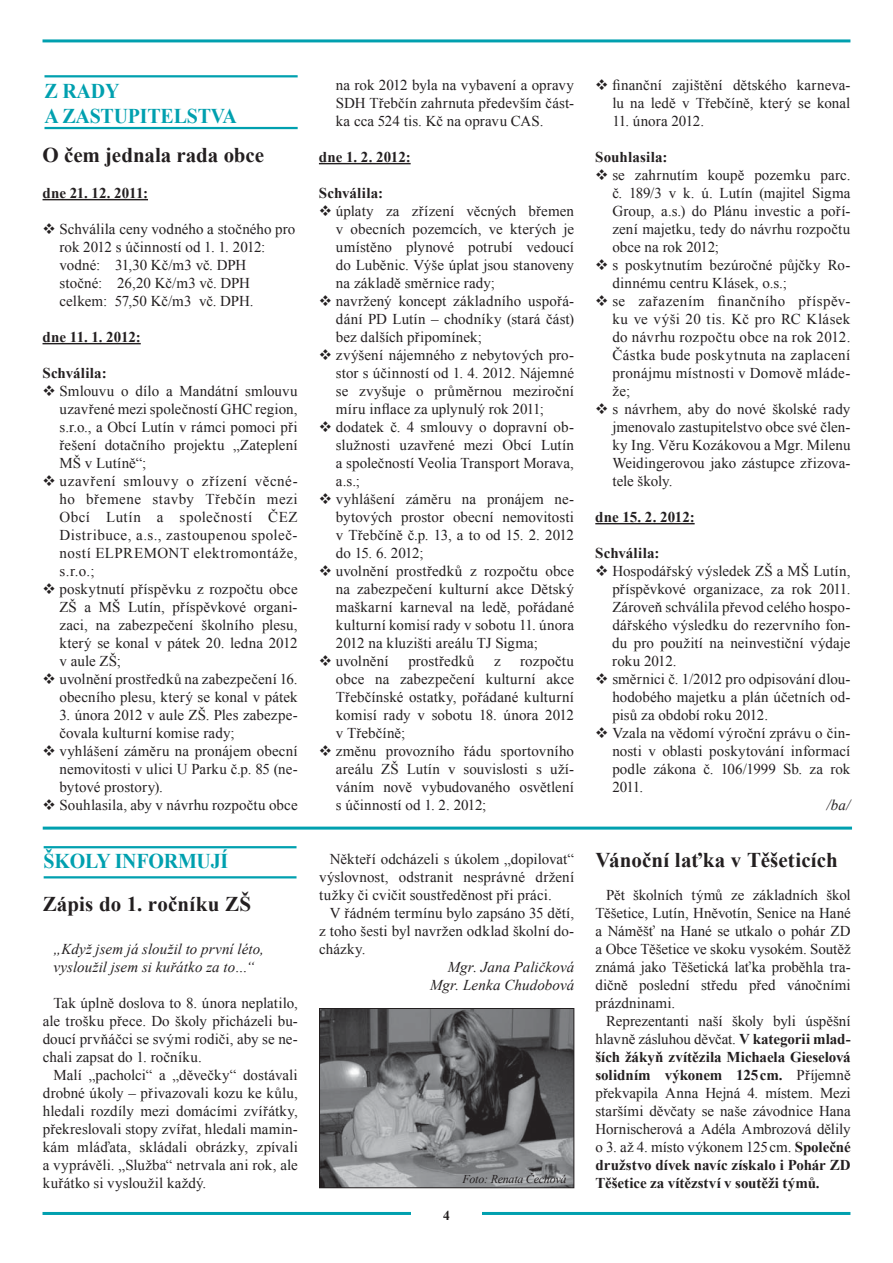
<style>
.page{position:relative;width:893px;height:1263px;background:#fff}
.page>*{position:absolute;margin:0;border:0;box-sizing:border-box;transform-origin:0 0}
.t1{font:700 21px "Times New Roman";letter-spacing:.005em;color:#231f20}
.t2{font:700 21px/25.2px "Times New Roman";letter-spacing:-.01em;color:#00a0af;scale:.95 1}
.t3{font:15px/18px "Times New Roman";letter-spacing:.005em;color:#231f20;text-align:justify}
.t4{font:italic 15px/18px "Times New Roman";letter-spacing:.005em;color:#231f20}
.t5{font:700 15px "Times New Roman";letter-spacing:.005em;color:#231f20}
.t6{font:700 13.5px "Times New Roman";color:#231f20}
.t7{font:italic 12px "Times New Roman";letter-spacing:-.02em;color:#231f20}
.s1{font-weight:700}
</style>
<div class="page">
<hr style="left:43px;top:39px;width:807px;height:3px;background:#00a0af">
<hr style="left:43px;top:1212px;width:807px;height:3px;background:#00a0af">
<div style="left:411px;top:1206px;width:71px;height:36px;background:#fff"></div>
<hr style="left:43px;top:199px;width:105px;height:1px;background:#231f20">
<hr style="left:43px;top:343px;width:98px;height:1px;background:#231f20">
<hr style="left:319px;top:163px;width:92px;height:1px;background:#231f20">
<hr style="left:595px;top:523px;width:100px;height:1px;background:#231f20">
<svg style="left:43px;top:826px;width:809px;height:4px;background:#3fb7c2"></svg>
<hr style="left:45px;top:75px;width:253px;height:2px;background:#00a0af">
<hr style="left:45px;top:127px;width:253px;height:2px;background:#00a0af">
<hr style="left:44px;top:846px;width:253px;height:2px;background:#00a0af">
<hr style="left:44px;top:876px;width:253px;height:2px;background:#00a0af">
<img style="left:321px;top:1010px;width:251px;height:176px">
<div style="left:319px;top:1008px;width:255px;height:180px;border:1px solid #231f20"></div>
<h1 class="t2" style="left:45px;top:78px;width:204px">Z RADY<br>A ZASTUPITELSTVA</h1>
<h1 class="t1" style="left:43px;top:143px;width:223px">O čem jednala rada obce</h1>
<p class="t5" style="left:43px;top:185px;width:107px">dne 21. 12. 2011:</p>
<p class="t3" style="left:60px;top:220px;width:237px;text-align:left;text-indent:-17px">❖ Schválila ceny vodného a stočného pro rok 2012 s účinností od 1. 1. 2012: vodné: 31,30 Kč/m3 vč. DPH<br>stočné: 26,20 Kč/m3 vč. DPH celkem: 57,50 Kč/m3 vč. DPH.</p>
<p class="t5" style="left:43px;top:329px;width:100px">dne 11. 1. 2012:</p>
<p class="t5" style="left:43px;top:365px;width:66px">Schválila:</p>
<p class="t3" style="left:60px;top:382px;width:240px;text-indent:-17px">❖ Smlouvu o dílo a Mandátní smlouvu uzavřené mezi společností GHC region, s.r.o., a Obcí Lutín v rámci pomoci při řešení dotačního projektu „Zateplení MŠ v Lutíně“;</p>
<p class="t3" style="left:60px;top:472px;width:240px;text-indent:-17px">❖ uzavření smlouvy o zřízení věcné&shy;ho břemene stavby Třebčín mezi Obcí Lutín a společností ČEZ Distribuce, a.s., zastoupenou společ&shy;ností ELPREMONT elektromontáže, s.r.o.;</p>
<p class="t3" style="left:60px;top:580px;width:240px;text-indent:-17px">❖ poskytnutí příspěvku z rozpočtu obce ZŠ a MŠ Lutín, příspěvkové organi&shy;zaci, na zabezpečení školního plesu, který se konal v pátek 20. ledna 2012 v aule ZŠ;</p>
<p class="t3" style="left:43px;top:670px;width:257px;text-align:right">❖ uvolnění prostředků na zabezpečení 16. obecního plesu, který se konal v pátek</p>
<p class="t3" style="left:60px;top:706px;width:240px">3. února 2012 v aule ZŠ. Ples zabezpe&shy;čovala kulturní komise rady;</p>
<p class="t3" style="left:60px;top:742px;width:240px;text-indent:-17px">❖ vyhlášení záměru na pronájem obecní nemovitosti v ulici U Parku č.p. 85 (ne&shy;bytové prostory).</p>
<p class="t3" style="left:43px;top:796px;width:257px">❖ Souhlasila, aby v návrhu rozpočtu obce</p>
<h1 class="t2" style="left:44px;top:848px;width:196px">ŠKOLY INFORMUJÍ</h1>
<h1 class="t1" style="left:43px;top:892px;width:210px">Zápis do 1. ročníku ZŠ</h1>
<p class="t4" style="left:53px;top:940px;width:212px">„Když jsem já sloužil to první léto, vysloužil jsem si kuřátko za to…“</p>
<p class="t3" style="left:43px;top:994px;width:257px;text-indent:11px">Tak úplně doslova to 8. února neplatilo, ale trošku přece. Do školy přicházeli bu&shy;doucí prvňáčci se svými rodiči, aby se ne&shy;chali zapsat do 1. ročníku.</p>
<p class="t3" style="left:43px;top:1066px;width:257px;text-indent:11px">Malí „pacholci“ a „děvečky“ dostávali drobné úkoly – přivazovali kozu ke kůlu, hledali rozdíly mezi domácími zvířátky, překreslovali stopy zvířat, hledali mamin&shy;kám mláďata, skládali obrázky, zpívali a vyprávěli. „Služba“ netrvala ani rok, ale kuřátko si vysloužil každý.</p>
<p class="t3" style="left:336px;top:76px;width:240px">na rok 2012 byla na vybavení a opravy SDH Třebčín zahrnuta především část&shy;ka cca 524 tis. Kč na opravu CAS.</p>
<p class="t5" style="left:319px;top:149px;width:93px">dne 1. 2. 2012:</p>
<p class="t5" style="left:319px;top:185px;width:66px">Schválila:</p>
<p class="t3" style="left:336px;top:202px;width:240px;text-indent:-17px">❖ úplaty za zřízení věcných břemen v obecních pozemcích, ve kterých je umístěno plynové potrubí vedoucí do Luběnic. Výše úplat jsou stanoveny na základě směrnice rady;</p>
<p class="t3" style="left:336px;top:292px;width:240px;text-indent:-17px">❖ navržený koncept základního uspořá&shy;dání PD Lutín – chodníky (stará část) bez dalších připomínek;</p>
<p class="t3" style="left:336px;top:346px;width:240px;text-indent:-17px">❖ zvýšení nájemného z nebytových pro&shy;stor s účinností od 1. 4. 2012. Nájemné se zvyšuje o průměrnou meziroční míru inflace za uplynulý rok 2011;</p>
<p class="t3" style="left:336px;top:418px;width:240px;text-indent:-17px">❖ dodatek č. 4 smlouvy o dopravní ob&shy;služnosti uzavřené mezi Obcí Lutín a společností Veolia Transport Morava, a.s.;</p>
<p class="t3" style="left:336px;top:490px;width:240px;text-indent:-17px">❖ vyhlášení záměru na pronájem ne&shy;bytových prostor obecní nemovitosti v Třebčíně č.p. 13, a to od 15. 2. 2012 do 15. 6. 2012;</p>
<p class="t3" style="left:336px;top:562px;width:240px;text-indent:-17px">❖ uvolnění prostředků z rozpočtu obce na zabezpečení kulturní akce Dětský maškarní karneval na ledě, pořádané kulturní komisí rady v sobotu 11. února 2012 na kluzišti areálu TJ Sigma;</p>
<p class="t3" style="left:319px;top:652px;width:71px">❖ uvolnění</p>
<p class="t3" style="left:408px;top:652px;width:68px">prostředků</p>
<p class="t3" style="left:494px;top:652px;width:8px">z</p>
<p class="t3" style="left:336px;top:652px;width:240px;text-indent:184px">rozpočtu obce na zabezpečení kulturní akce Třebčínské ostatky, pořádané kulturní komisí rady v sobotu 18. února 2012 v Třebčíně;</p>
<p class="t3" style="left:336px;top:742px;width:240px;text-indent:-17px">❖ změnu provozního řádu sportovního areálu ZŠ Lutín v souvislosti s uží&shy;váním nově vybudovaného osvětlení s účinností od 1. 2. 2012;</p>
<p class="t3" style="left:319px;top:850px;width:257px;text-indent:11px">Někteří odcházeli s úkolem „dopilovat“ výslovnost, odstranit nesprávné držení tužky či cvičit soustředěnost při práci.</p>
<p class="t3" style="left:319px;top:904px;width:257px;text-indent:11px">V řádném termínu bylo zapsáno 35 dětí, z toho šesti byl navržen odklad školní do&shy;cházky.</p>
<p class="t4" style="left:430px;top:958px;width:146px;text-align:right">Mgr. Jana Paličková<br>Mgr. Lenka Chudobová</p>
<p class="t6" style="left:443px;top:1207px;width:8px">4</p>
<p class="t7" style="left:462px;top:1172px;width:106px">Foto: Renata Čechová</p>
<p class="t3" style="left:595px;top:76px;width:257px;text-align:right">❖ finanční zajištění dětského karneva&shy;lu na ledě v Třebčíně, který se konal</p>
<p class="t3" style="left:612px;top:112px;width:93px">11. února 2012.</p>
<p class="t5" style="left:595px;top:149px;width:74px">Souhlasila:</p>
<p class="t3" style="left:612px;top:166px;width:240px;text-indent:-17px">❖ se zahrnutím koupě pozemku parc. č. 189/3 v k. ú. Lutín (majitel Sigma Group, a.s.) do Plánu investic a poří&shy;zení majetku, tedy do návrhu rozpočtu obce na rok 2012;</p>
<p class="t3" style="left:612px;top:256px;width:240px;text-indent:-17px">❖ s poskytnutím bezúročné půjčky Ro&shy;dinnému centru Klásek, o.s.;</p>
<p class="t3" style="left:612px;top:292px;width:240px;text-indent:-17px">❖ se zařazením finančního příspěv&shy;ku ve výši 20 tis. Kč pro RC Klásek do návrhu rozpočtu obce na rok 2012.<br>Částka bude poskytnuta na zaplacení pronájmu místnosti v Domově mláde&shy;že;</p>
<p class="t3" style="left:612px;top:400px;width:240px;text-indent:-17px">❖ s návrhem, aby do nové školské rady jmenovalo zastupitelstvo obce své člen&shy;ky Ing. Věru Kozákovou a Mgr. Milenu Weidingerovou jako zástupce zřizova&shy;tele školy.</p>
<p class="t5" style="left:595px;top:509px;width:101px">dne 15. 2. 2012:</p>
<p class="t5" style="left:595px;top:545px;width:66px">Schválila:</p>
<p class="t3" style="left:612px;top:562px;width:240px;text-indent:-17px">❖ Hospodářský výsledek ZŠ a MŠ Lutín, příspěvkové organizace, za rok 2011.<br>Zároveň schválila převod celého hospo&shy;dářského výsledku do rezervního fon&shy;du pro použití na neinvestiční výdaje roku 2012.</p>
<p class="t3" style="left:612px;top:670px;width:240px;text-indent:-17px">❖ směrnici č. 1/2012 pro odpisování dlou&shy;hodobého majetku a plán účetních od&shy;pisů za období roku 2012.</p>
<p class="t3" style="left:612px;top:724px;width:240px;text-indent:-17px">❖ Vzala na vědomí výroční zprávu o čin&shy;nosti v oblasti poskytování informací podle zákona č. 106/1999 Sb. za rok 2011.</p>
<p class="t4" style="left:826px;top:796px;width:26px">/ba/</p>
<h1 class="t1" style="left:595px;top:848px;width:244px">Vánoční laťka v Těšeticích</h1>
<p class="t3" style="left:595px;top:886px;width:257px;text-indent:11px">Pět školních týmů ze základních škol Těšetice, Lutín, Hněvotín, Senice na Hané a Náměšť na Hané se utkalo o pohár ZD a Obce Těšetice ve skoku vysokém. Soutěž známá jako Těšetická laťka proběhla tra&shy;dičně poslední středu před vánočními prázdninami.</p>
<p class="t3" style="left:595px;top:1012px;width:257px;text-indent:11px">Reprezentanti naší školy byli úspěšní hlavně zásluhou děvčat. <span class="s1">V kategorii mlad&shy;ších žákyň zvítězila Michaela Gieselová solidním výkonem 125 cm.</span> Příjemně překvapila Anna Hejná 4. místem. Mezi staršími děvčaty se naše závodnice Hana Hornischerová a Adéla Ambrozová dělily o 3. až 4. místo výkonem 125 cm. <span class="s1">Společné družstvo dívek navíc získalo i Pohár ZD Těšetice za vítězství v soutěži týmů.</span></p>
</div>
